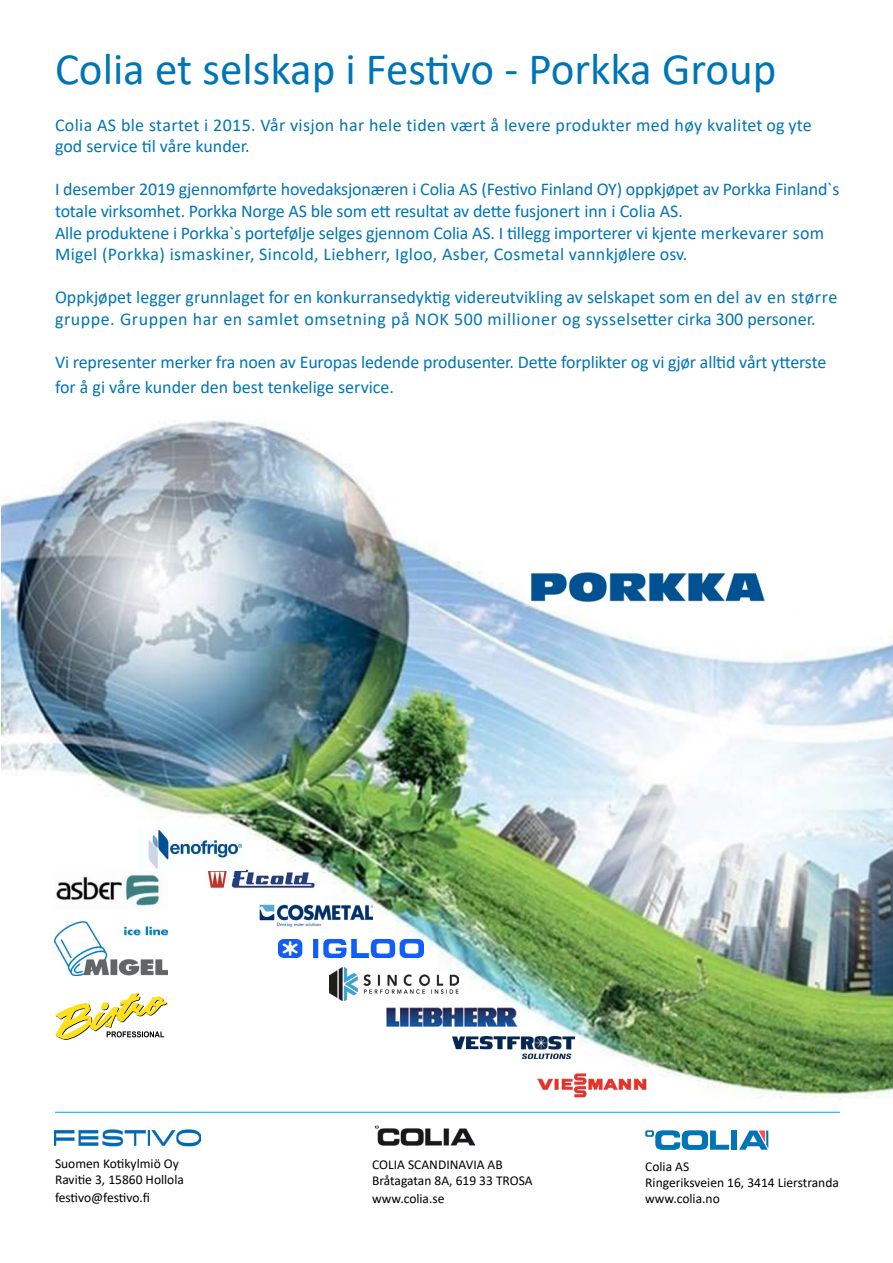
<style>
.page{position:relative;width:893px;height:1263px;background:#fff}
.page>*{position:absolute;margin:0;border:0;box-sizing:border-box;transform-origin:0 0}
.t1{font:45px "Calibri";color:#0075b5}
.t2{font:18px/21.6px "Calibri";color:#0075b5}
.t3{font:18px/21.6px "Calibri";letter-spacing:.02em;color:#0075b5}
.t4{font:13.5px/16.2px "Calibri";color:#000}
</style>
<div class="page">
<img style="left:1px;top:420px;width:892px;height:680px">
<img style="left:374px;top:1125px;width:102px;height:21px">
<svg style="left:645px;top:1130px;width:84px;height:20px"></svg>
<div style="left:731px;top:1130px;width:6px;height:20px;background:#0074b4"></div>
<svg style="left:739px;top:1130px;width:29px;height:20px"></svg>
<img style="left:55px;top:1129px;width:145px;height:18px">
<img style="left:55px;top:871px;width:112px;height:39px">
<svg style="left:55px;top:992px;width:113px;height:48px"></svg>
<img style="left:260px;top:905px;width:112px;height:21px">
<img style="left:205px;top:865px;width:112px;height:26px">
<img style="left:138px;top:827px;width:107px;height:43px">
<img style="left:278px;top:940px;width:145px;height:18px">
<img style="left:387px;top:1006px;width:130px;height:20px">
<img style="left:55px;top:922px;width:112px;height:54px">
<img style="left:330px;top:967px;width:128px;height:33px">
<img style="left:452px;top:1037px;width:122px;height:21px">
<img style="left:536px;top:1069px;width:112px;height:31px">
<hr style="left:55px;top:1112px;width:785px;height:1px;background:#00aeef">
<img style="left:531px;top:572px;width:234px;height:30px">
<h1 class="t1" style="left:55px;top:38px;width:723px">Colia et selskap i Festivo - Porkka Group</h1>
<p class="t3" style="left:55px;top:113px;width:758px">Colia AS ble startet i 2015. Vår visjon har hele tiden vært å levere produkter med høy kvalitet og yte god service til våre kunder.</p>
<p class="t2" style="left:55px;top:178px;width:786px">I desember 2019 gjennomførte hovedaksjonæren i Colia AS (Festivo Finland OY) oppkjøpet av Porkka Finland`s totale virksomhet. Porkka Norge AS ble som ett resultat av dette fusjonert inn i Colia AS.<br>Alle produktene i Porkka`s portefølje selges gjennom Colia AS. I tillegg importerer vi kjente merkevarer som Migel (Porkka) ismaskiner, Sincold, Liebherr, Igloo, Asber, Cosmetal vannkjølere osv.</p>
<p class="t2" style="left:55px;top:286px;width:784px">Oppkjøpet legger grunnlaget for en konkurransedyktig videreutvikling av selskapet som en del av en større gruppe. Gruppen har en samlet omsetning på NOK 500 millioner og sysselsetter cirka 300 personer.</p>
<p class="t2" style="left:55px;top:349px;width:773px;line-height:25.2px">Vi representer merker fra noen av Europas ledende produsenter. Dette forplikter og vi gjør alltid vårt ytterste for å gi våre kunder den best tenkelige service.</p>
<p class="t4" style="left:55px;top:1155px;width:130px">Suomen Kotikylmiö Oy<br>Ravitie 3, 15860 Hollola</p>
<p class="t4" style="left:55px;top:1189px;width:96px">festivo@festivo.fi</p>
<p class="t4" style="left:372px;top:1156px;width:162px">COLIA SCANDINAVIA AB<br>Bråtagatan 8A, 619 33 TROSA</p>
<p class="t4" style="left:372px;top:1190px;width:74px">www.colia.se</p>
<p class="t4" style="left:645px;top:1158px;width:195px">Colia AS<br>Ringeriksveien 16, 3414 Lierstranda www.colia.no</p>
</div>
